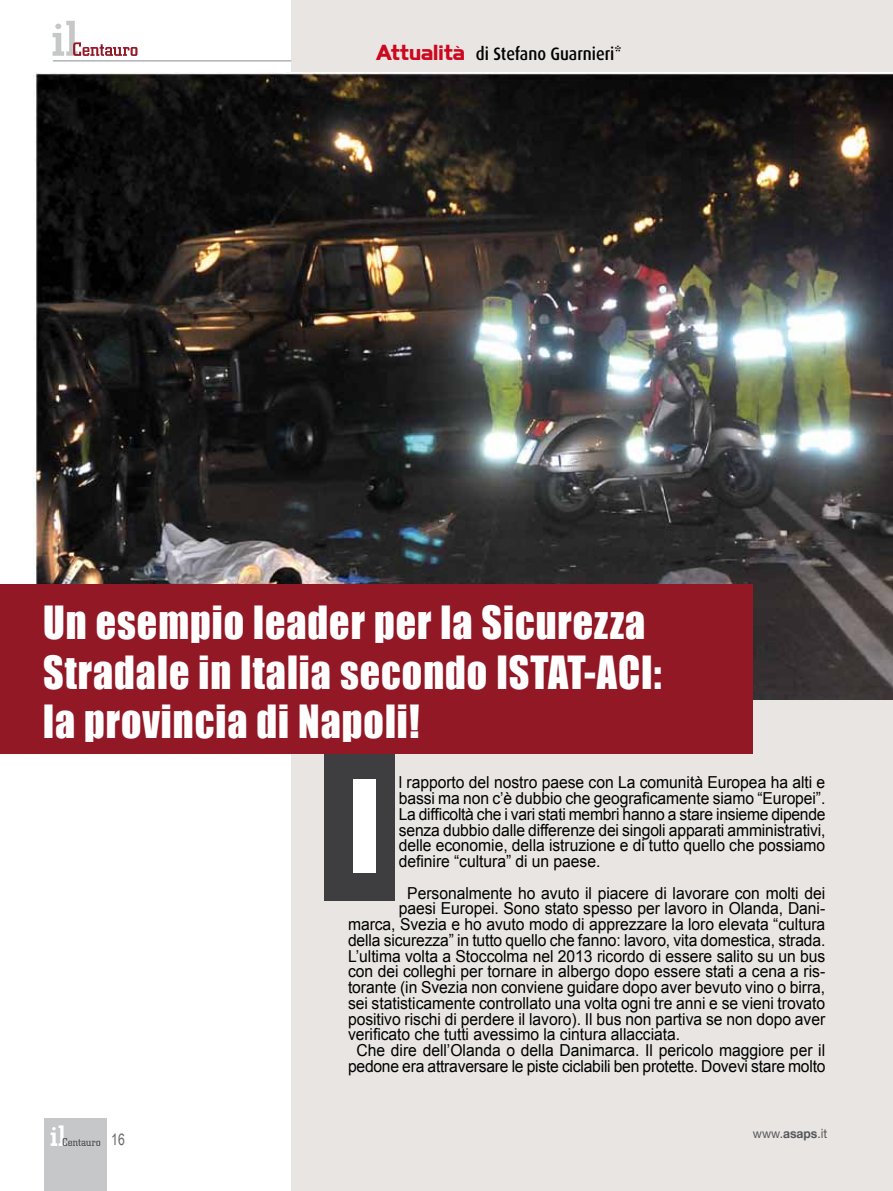
<style>
.page{position:relative;width:893px;height:1191px;background:#fff}
.page>*{position:absolute;margin:0;border:0;box-sizing:border-box;transform-origin:0 0}
.t1{font:42px/49.3px "Impact";letter-spacing:.025em;color:#fff;scale:.95 1}
.t2{font:500 18px "Dax";color:#000;scale:.9 1}
.t3{font:16.5px/15.8px "Arial";letter-spacing:-.005em;color:#000;text-align:justify;scale:.95 1}
.t4{font:15.75px "Arial Narrow";color:#646567;scale:.95 1}
.t5{font:12.75px "Helvetica Neue";color:#58585a;scale:.95 1}
.s1{font-family:"Highland Gothic FLF";font-weight:700;font-size:19.5px;color:#cd071e}
.s2{font-weight:700}
</style>
<div class="page">
<div style="left:291px;top:0;width:602px;height:1191px;background:#e8e5e2"></div>
<img style="left:33px;top:72px;width:860px;height:627px">
<div style="left:0;top:584px;width:753px;height:170px;background:#931826"></div>
<div style="left:45px;top:1118px;width:62px;height:73px;background:#c6c7c8"></div>
<svg style="left:51px;top:1125px;width:49px;height:21px"></svg>
<hr style="left:53px;top:60px;width:238px;height:2px;background:#b1b3b4">
<svg style="left:53px;top:21px;width:84px;height:35px"></svg>
<div style="left:324px;top:754px;width:70px;height:146px;background:#3e3d40"></div>
<div style="left:353px;top:779px;width:22px;height:93px;background:#fff"></div>
<p class="t2" style="left:376px;top:44px;width:274px"><span class="s1">Attualità</span> di Stefano Guarnieri*</p>
<h1 class="t1" style="left:43px;top:597px;width:653px">Un esempio leader per la Sicurezza<br>Stradale in Italia secondo ISTAT-ACI: la provincia di Napoli!</h1>
<p class="t3" style="left:399px;top:775px;width:451px">l rapporto del nostro paese con La comunità Europea ha alti e bassi ma non c’è dubbio che geograficamente siamo “Europei”.<br>La difficoltà che i vari stati membri hanno a stare insieme dipende senza dubbio dalle differenze dei singoli apparati amministrativi, delle economie, della istruzione e di tutto quello che possiamo definire “cultura” di un paese.</p>
<p class="t3" style="left:407px;top:885px;width:441px">Personalmente ho avuto il piacere di lavorare con molti dei</p>
<p class="t3" style="left:399px;top:901px;width:451px">paesi Europei. Sono stato spesso per lavoro in Olanda, Dani-</p>
<p class="t3" style="left:348px;top:916px;width:504px">marca, Svezia e ho avuto modo di apprezzare la loro elevata “cultura</p>
<p class="t3" style="left:348px;top:932px;width:504px">della sicurezza” in tutto quello che fanno: lavoro, vita domestica, strada.</p>
<p class="t3" style="left:348px;top:948px;width:504px">L’ultima volta a Stoccolma nel 2013 ricordo di essere salito su un bus</p>
<p class="t3" style="left:348px;top:964px;width:504px">con dei colleghi per tornare in albergo dopo essere stati a cena a ris-</p>
<p class="t3" style="left:348px;top:979px;width:504px">torante (in Svezia non conviene guidare dopo aver bevuto vino o birra,</p>
<p class="t3" style="left:348px;top:995px;width:504px">sei statisticamente controllato una volta ogni tre anni e se vieni trovato</p>
<p class="t3" style="left:348px;top:1011px;width:504px">positivo rischi di perdere il lavoro). Il bus non partiva se non dopo aver</p>
<p class="t3" style="left:348px;top:1027px;width:351px">verificato che tutti avessimo la cintura allacciata.</p>
<p class="t3" style="left:356px;top:1042px;width:495px">Che dire dell’Olanda o della Danimarca. Il pericolo maggiore per il</p>
<p class="t3" style="left:348px;top:1058px;width:504px">pedone era attraversare le piste ciclabili ben protette. Dovevi stare molto</p>
<p class="t4" style="left:111px;top:1127px;width:16px">16</p>
<p class="t5" style="left:753px;top:1126px;width:80px">www.<span class="s2">asaps</span>.it</p>
<p class="t5" style="left:765px;top:1126px;width:80px">www. <span class="s2">saps</span>.it</p>
</div>
